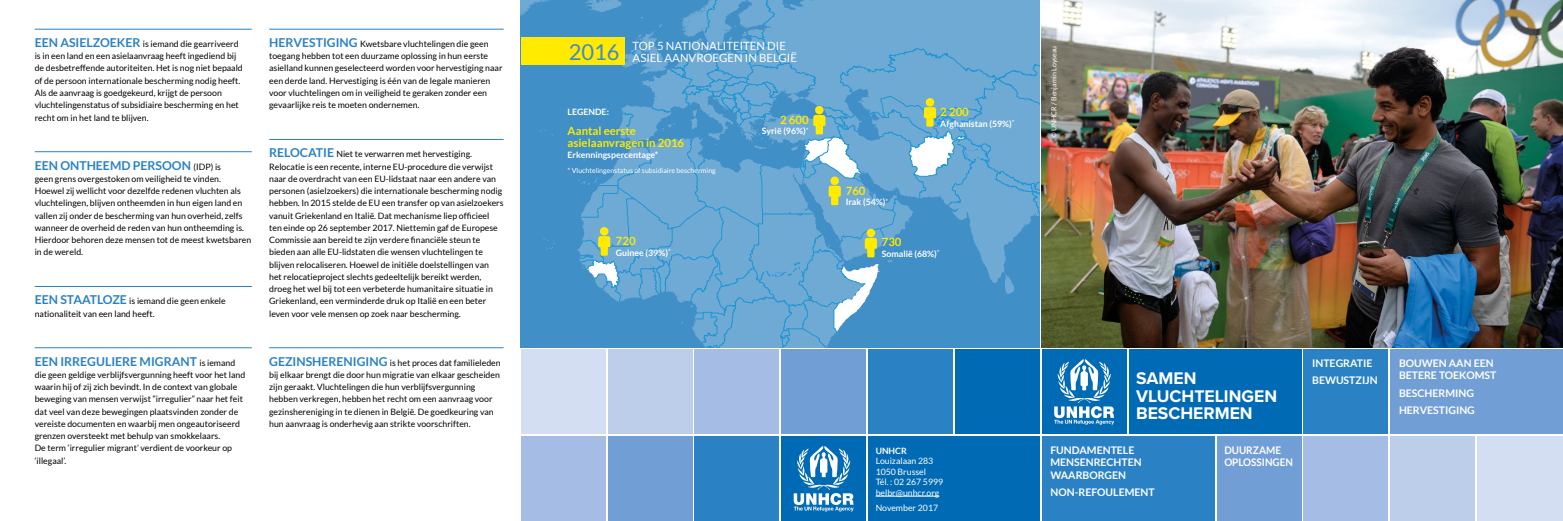
<style>
.page{position:relative;width:1563px;height:521px;background:#fff}
.page>*{position:absolute;margin:0;border:0;box-sizing:border-box;transform-origin:0 0}
.t1{font:700 17.5px/17.5px "Proxima Nova";color:#fff}
.t2{font:700 12.25px "Lato";color:#2a82c5}
.t3{font:11.38px/12.2px "Lato";color:#fff}
.t4{font:700 11.38px/12.2px "Lato";color:#ffea00}
.t5{font:700 10.5px/12.6px "Lato";color:#fff}
.t6{font:700 10.5px/12.6px "Lato";color:#fff;scale:.95 1}
.t7{font:8.75px/12.2px "Lato";color:#000}
.t8{font:700 8.75px "Lato";color:#fff}
.t9{font:8.75px/10.5px "Lato";color:#fff}
.t10{font:7px "Lato";color:#fff}
.s1{font-weight:700;font-size:12.25px;color:#2a82c5}
.s2{font-weight:400;font-size:8.75px;color:#000}
</style>
<div class="page">
<img style="left:1042px;top:0;width:521px;height:347px">
<div style="left:1129px;top:350px;width:172px;height:84px;background:#006ab4"></div>
<div style="left:1042px;top:350px;width:84px;height:84px;background:#006ab4"></div>
<svg style="left:1054px;top:359px;width:60px;height:66px"></svg>
<div style="left:1217px;top:437px;width:84px;height:84px;background:#719ed4"></div>
<div style="left:1042px;top:437px;width:172px;height:84px;background:#2a82c5"></div>
<div style="left:1390px;top:350px;width:173px;height:84px;background:#719ed4"></div>
<div style="left:1477px;top:437px;width:86px;height:84px;background:#d3def2"></div>
<div style="left:1303px;top:350px;width:85px;height:84px;background:#2a82c5"></div>
<div style="left:1390px;top:437px;width:85px;height:84px;background:#bdceeb"></div>
<div style="left:1303px;top:437px;width:85px;height:84px;background:#a5bde4"></div>
<div style="left:868px;top:437px;width:171px;height:84px;background:#006ab4"></div>
<hr style="left:875px;top:496px;width:64px;height:1px;background:#fff">
<div style="left:781px;top:437px;width:85px;height:84px;background:#006ab4"></div>
<svg style="left:794px;top:446px;width:59px;height:65px"></svg>
<div style="left:608px;top:350px;width:84px;height:84px;background:#bdceeb"></div>
<div style="left:521px;top:350px;width:84px;height:84px;background:#d3def2"></div>
<div style="left:694px;top:350px;width:85px;height:84px;background:#a5bde4"></div>
<div style="left:781px;top:350px;width:85px;height:84px;background:#719ed4"></div>
<div style="left:955px;top:350px;width:84px;height:84px;background:#006ab4"></div>
<div style="left:868px;top:350px;width:84px;height:84px;background:#2a82c5"></div>
<div style="left:521px;top:437px;width:84px;height:84px;background:#a5bde4"></div>
<div style="left:694px;top:437px;width:85px;height:84px;background:#2a82c5"></div>
<div style="left:608px;top:437px;width:84px;height:84px;background:#719ed4"></div>
<svg style="left:521px;top:0;width:518px;height:348px;background:#60a2ca"></svg>
<hr style="left:35px;top:29px;width:217px;height:1px;background:#2a82c5">
<hr style="left:35px;top:151px;width:217px;height:1px;background:#2a82c5">
<hr style="left:35px;top:286px;width:217px;height:1px;background:#2a82c5">
<hr style="left:35px;top:347px;width:217px;height:1px;background:#2a82c5">
<hr style="left:269px;top:29px;width:235px;height:1px;background:#2a82c5">
<hr style="left:269px;top:139px;width:235px;height:1px;background:#2a82c5">
<hr style="left:269px;top:347px;width:235px;height:1px;background:#2a82c5">
<p class="t7" style="left:35px;top:38px;width:210px"><span class="s1">EEN ASIELZOEKER</span> is iemand die gearriveerd is in een land en een asielaanvraag heeft ingediend bij de desbetreffende autoriteiten. Het is nog niet bepaald of de persoon internationale bescherming nodig heeft.<br>Als de aanvraag is goedgekeurd, krijgt de persoon vluchtelingenstatus of subsidiaire bescherming en het recht om in het land te blijven.</p>
<h2 class="t2" style="left:35px;top:158px;width:188px">EEN ONTHEEMD PERSOON <span class="s2">(IDP) is</span></h2>
<p class="t7" style="left:35px;top:172px;width:218px">geen grens overgestoken om veiligheid te vinden.<br>Hoewel zij wellicht voor dezelfde redenen vluchten als vluchtelingen, blijven ontheemden in hun eigen land en vallen zij onder de bescherming van hun overheid, zelfs wanneer de overheid de reden van hun ontheemding is.<br>Hierdoor behoren deze mensen tot de meest kwetsbaren in de wereld.</p>
<p class="t7" style="left:35px;top:295px;width:192px"><span class="s1">EEN STAATLOZE</span> is iemand die geen enkele nationaliteit van een land heeft.</p>
<h2 class="t2" style="left:35px;top:354px;width:202px">EEN IRREGULIERE MIGRANT <span class="s2">is iemand</span></h2>
<p class="t7" style="left:35px;top:368px;width:212px">die geen geldige verblijfsvergunning heeft voor het land waarin hij of zij zich bevindt. In de context van globale beweging van mensen verwijst “irregulier” naar het feit dat veel van deze bewegingen plaatsvinden zonder de vereiste documenten en waarbij men ongeautoriseerd grenzen oversteekt met behulp van smokkelaars.<br>De term ‘irregulier migrant’ verdient de voorkeur op ‘illegaal’.</p>
<p class="t7" style="left:269px;top:38px;width:235px"><span class="s1">HERVESTIGING</span> Kwetsbare vluchtelingen die geen toegang hebben tot een duurzame oplossing in hun eerste asielland kunnen geselecteerd worden voor hervestiging naar een derde land. Hervestiging is één van de legale manieren voor vluchtelingen om in veiligheid te geraken zonder een gevaarlijke reis te moeten ondernemen.</p>
<p class="t7" style="left:269px;top:148px;width:236px"><span class="s1">RELOCATIE</span> Niet te verwarren met hervestiging.<br>Relocatie is een recente, interne EU-procedure die verwijst naar de overdracht van een EU-lidstaat naar een andere van personen (asielzoekers) die internationale bescherming nodig hebben. In 2015 stelde de EU een transfer op van asielzoekers vanuit Griekenland en Italië. Dat mechanisme liep officieel ten einde op 26 september 2017. Niettemin gaf de Europese Commissie aan bereid te zijn verdere financiële steun te bieden aan alle EU-lidstaten die wensen vluchtelingen te blijven relocaliseren. Hoewel de initiële doelstellingen van het relocatieproject slechts gedeeltelijk bereikt werden, droeg het wel bij tot een verbeterde humanitaire situatie in Griekenland, een verminderde druk op Italië en een beter leven voor vele mensen op zoek naar bescherming.</p>
<p class="t7" style="left:269px;top:356px;width:233px"><span class="s1">GEZINSHERENIGING</span> is het proces dat familieleden bij elkaar brengt die door hun migratie van elkaar gescheiden zijn geraakt. Vluchtelingen die hun verblijfsvergunning hebben verkregen, hebben het recht om een aanvraag voor gezinshereniging in te dienen in België. De goedkeuring van hun aanvraag is onderhevig aan strikte voorschriften.</p>
<h3 class="t3" style="left:569px;top:40px;width:230px;text-indent:64px">TOP 5 NATIONALITEITEN DIE<br><sup>2016</sup> ASIEL AANVROEGEN IN BELGIË</h3>
<p class="t8" style="left:567px;top:107px;width:43px">LEGENDE:</p>
<h3 class="t4" style="left:567px;top:125px;width:118px">Aantal eerste asielaanvragen in 2016</h3>
<p class="t8" style="left:567px;top:150px;width:92px">Erkenningspercentage*</p>
<p class="t10" style="left:567px;top:167px;width:150px">* Vluchtelingenstatus of subsidiaire bescherming</p>
<h3 class="t4" style="left:780px;top:113px;width:30px">2 600</h3>
<p class="t8" style="left:762px;top:126px;width:48px">Syrië (96%)<sup>*</sup></p>
<h3 class="t4" style="left:940px;top:106px;width:30px">2 200</h3>
<p class="t8" style="left:940px;top:118px;width:76px">Afghanistan (59%)<sup>*</sup></p>
<p class="t10" style="left:1050px;top:138px;width:94px;rotate:-90deg">© UNHCR / Benjamin Loyseau</p>
<h3 class="t4" style="left:846px;top:184px;width:21px">760</h3>
<p class="t8" style="left:846px;top:197px;width:44px">Irak (54%)<sup>*</sup></p>
<h3 class="t4" style="left:616px;top:235px;width:21px">720</h3>
<p class="t8" style="left:616px;top:247px;width:56px">Guinee (39%)<sup>*</sup></p>
<h3 class="t4" style="left:882px;top:236px;width:21px">730</h3>
<p class="t8" style="left:882px;top:249px;width:59px">Somalië (68%)<sup>*</sup></p>
<p class="t8" style="left:875px;top:445px;width:33px">UNHCR</p>
<p class="t9" style="left:875px;top:455px;width:69px">Louizalaan 283<br>1050 Brussel<br>Tél. : 02 267 5999 belbr@unhcr.org</p>
<p class="t9" style="left:875px;top:502px;width:64px">November 2017</p>
<h1 class="t1" style="left:1136px;top:370px;width:142px">SAMEN<br>VLUCHTELINGEN<br>BESCHERMEN</h1>
<p class="t6" style="left:1224px;top:443px;width:74px">DUURZAME<br>OPLOSSINGEN</p>
<p class="t5" style="left:1050px;top:443px;width:93px">FUNDAMENTELE<br>MENSENRECHTEN<br>WAARBORGEN</p>
<p class="t5" style="left:1050px;top:486px;width:106px">NON-REFOULEMENT</p>
<p class="t5" style="left:1312px;top:354px;width:67px;line-height:17.6px">INTEGRATIE<br>BEWUSTZIJN</p>
<p class="t5" style="left:1399px;top:356px;width:99px">BOUWEN AAN EEN<br>BETERE TOEKOMST</p>
<p class="t5" style="left:1399px;top:384px;width:77px;line-height:17.6px">BESCHERMING<br>HERVESTIGING</p>
</div>
